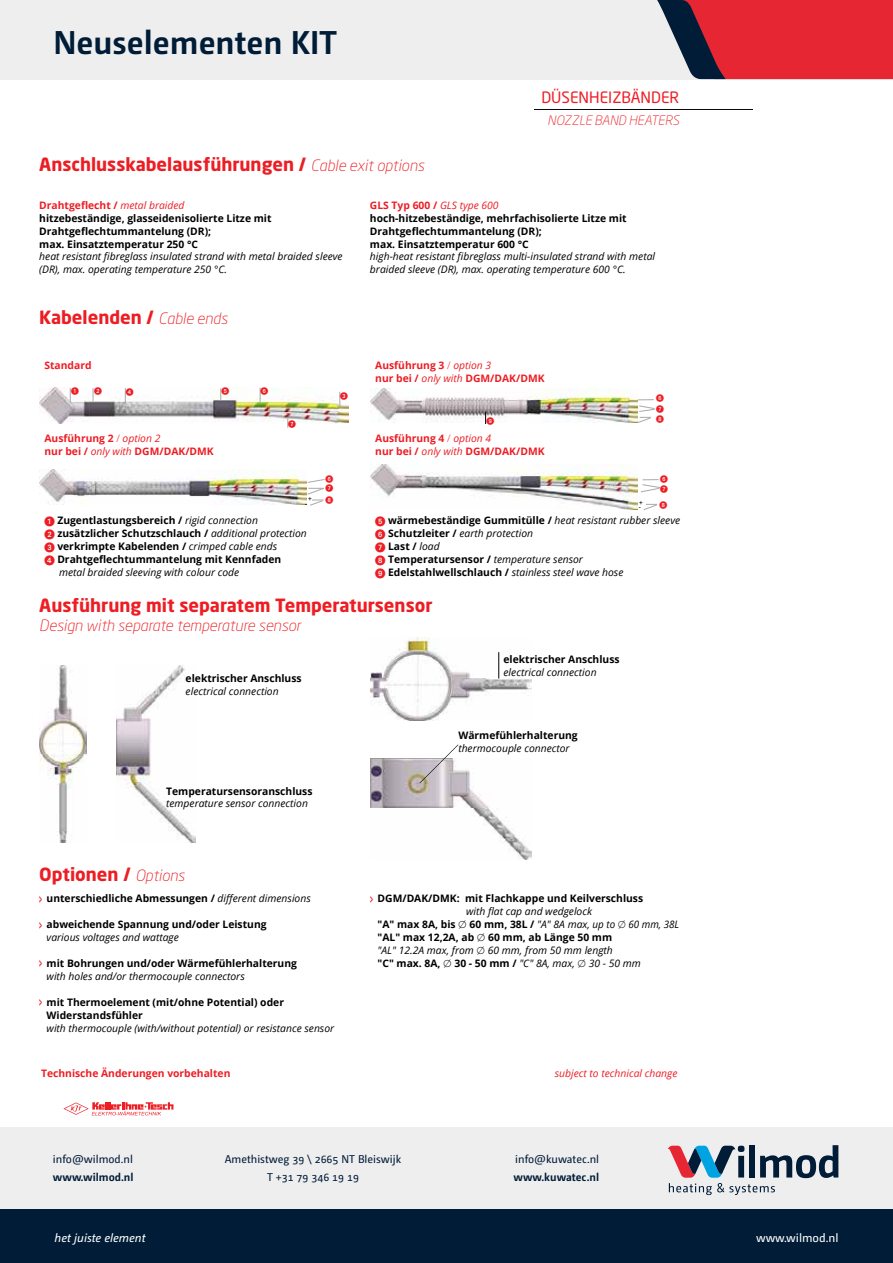
<style>
.page{position:relative;width:893px;height:1263px;background:#fff}
.page>*{position:absolute;margin:0;border:0;box-sizing:border-box;transform-origin:0 0}
.t1{font:700 33px "Camingo Dos";color:#001c37}
.t2{font:700 18px "Neo Sans Std";color:#ed1d24}
.t3{font:italic 300 15.45px "Neo Sans Std";color:#ed1d24}
.t4{font:15.45px "Neo Sans Std";color:#ed1d24}
.t5{font:italic 300 12.9px "Neo Sans Std";color:#ed1d24}
.t6{font:italic 12px "Camingo Dos";color:#fff}
.t7{font:12px "Camingo Dos";color:#fff}
.t8{font:11.25px/18px "Camingo Dos";color:#001c37;text-align:center}
.t9{font:700 11.25px "Camingo Dos";color:#001c37}
.t10{font:700 10.35px/12.9px "Open Sans";color:#000}
.t11{font:italic 10.35px/12.9px "Open Sans";color:#000}
.t12{font:700 10.35px/12.9px "Open Sans";color:#ed1d24}
.t13{font:italic 10.35px "Open Sans";color:#ed1d24}
.t14{font:7.8px "European Pi One";color:#ed1d24}
.t15{font:600 6.45px "Open Sans";color:#000}
.s1{font-weight:300;font-style:italic;font-size:15.45px}
.s2{color:#ed1d24}
.s3{font-weight:400;font-style:italic;color:#ed1d24}
.s4{font-weight:300}
.s5{font-weight:400;font-style:italic}
.s6{font-family:"European Pi One";font-weight:400;color:#ed1d24}
.s7{font-size:12.9px;color:#ed1d24}
.s8{font-family:"European Pi Two";font-weight:400}
.s9{font-family:"European Pi Two";font-style:normal}
</style>
<div class="page">
<div style="left:0;top:1127px;width:893px;height:136px;background:#eeeeef"></div>
<div style="left:0;top:0;width:893px;height:79px;background:#eeeeef"></div>
<svg style="left:657px;top:0;width:236px;height:79px;background:#c93643"></svg>
<svg style="left:668px;top:1145px;width:170px;height:50px"></svg>
<div style="left:0;top:1209px;width:893px;height:54px;background:#001c37"></div>
<svg style="left:534px;top:109px;width:218px;height:1px"></svg>
<img style="left:370px;top:388px;width:267px;height:35px">
<svg style="left:485px;top:412px;width:1px;height:12px"></svg>
<img style="left:370px;top:464px;width:268px;height:46px">
<svg style="left:641px;top:479px;width:19px;height:13px"></svg>
<img style="left:370px;top:638px;width:161px;height:82px">
<img style="left:370px;top:759px;width:161px;height:100px">
<img style="left:39px;top:665px;width:48px;height:178px">
<img style="left:116px;top:665px;width:80px;height:178px">
<svg style="left:498px;top:652px;width:1px;height:26px"></svg>
<svg style="left:419px;top:744px;width:40px;height:39px"></svg>
<img style="left:39px;top:388px;width:309px;height:36px">
<svg style="left:70px;top:388px;width:1px;height:14px"></svg>
<svg style="left:93px;top:388px;width:1px;height:13px"></svg>
<svg style="left:125px;top:388px;width:1px;height:16px"></svg>
<svg style="left:339px;top:392px;width:1px;height:14px"></svg>
<svg style="left:220px;top:388px;width:1px;height:12px"></svg>
<svg style="left:260px;top:388px;width:1px;height:14px"></svg>
<img style="left:39px;top:470px;width:268px;height:34px">
<svg style="left:307px;top:479px;width:18px;height:27px"></svg>
<svg style="left:637px;top:399px;width:18px;height:24px"></svg>
<svg style="left:644px;top:504px;width:13px;height:6px"></svg>
<svg style="left:63px;top:1102px;width:110px;height:13px"></svg>
<h1 class="t1" style="left:53px;top:23px;width:285px">Neuselementen KIT</h1>
<h3 class="t4" style="left:541px;top:88px;width:139px">DÜSENHEIZBÄNDER</h3>
<p class="t5" style="left:548px;top:113px;width:133px">NOZZLE BAND HEATERS</p>
<h2 class="t2" style="left:39px;top:153px;width:386px">Anschlusskabelausführungen / <span class="s1">Cable exit options</span></h2>
<p class="t10" style="left:39px;top:198px;width:234px"><span class="s2">Drahtgeflecht /</span> <span class="s3">metal braided </span>hitzebeständige, glasseidenisolierte Litze mit Drahtgeflechtummantelung (DR);<br>max. Einsatztemperatur 250 °C</p>
<p class="t11" style="left:39px;top:250px;width:305px">heat resistant fibreglass insulated strand with metal braided sleeve (DR), max. operating temperature 250 °C.</p>
<p class="t10" style="left:370px;top:198px;width:258px"><span class="s2">GLS Typ 600 /</span> <span class="s3">GLS type 600<br></span>hoch-hitzebeständige, mehrfachisolierte Litze mit Drahtgeflechtummantelung (DR);<br>max. Einsatztemperatur 600 °C</p>
<p class="t11" style="left:370px;top:250px;width:287px">high-heat resistant fibreglass multi-insulated strand with metal braided sleeve (DR), max. operating temperature 600 °C.</p>
<h2 class="t2" style="left:39px;top:306px;width:190px">Kabelenden / <span class="s1">Cable ends</span></h2>
<p class="t12" style="left:44px;top:358px;width:49px">Standard</p>
<p class="t12" style="left:375px;top:358px;width:171px">Ausführung 3 <span class="s4">/</span> <span class="s5">option 3<br></span>nur bei / <span class="s5">only with</span> DGM/DAK/DMK</p>
<p class="t14" style="left:71px;top:387px;width:9px">1</p>
<p class="t14" style="left:94px;top:386px;width:9px">2</p>
<p class="t14" style="left:126px;top:388px;width:9px">4</p>
<p class="t14" style="left:221px;top:387px;width:9px">5</p>
<p class="t14" style="left:261px;top:387px;width:9px">6</p>
<p class="t14" style="left:288px;top:420px;width:9px">7</p>
<p class="t14" style="left:340px;top:392px;width:9px">3</p>
<p class="t14" style="left:486px;top:416px;width:9px">9</p>
<p class="t12" style="left:44px;top:432px;width:171px">Ausführung 2 <span class="s4">/</span> <span class="s5">option 2<br></span>nur bei / <span class="s5">only with</span> DGM/DAK/DMK</p>
<p class="t12" style="left:375px;top:432px;width:171px">Ausführung 4 <span class="s4">/</span> <span class="s5">option 4<br></span>nur bei / <span class="s5">only with</span> DGM/DAK/DMK</p>
<p class="t14" style="left:326px;top:474px;width:9px">6</p>
<p class="t15" style="left:308px;top:494px;width:5px">+</p>
<p class="t15" style="left:305px;top:500px;width:4px">-</p>
<p class="t14" style="left:325px;top:484px;width:9px">7</p>
<p class="t14" style="left:325px;top:496px;width:9px">8</p>
<p class="t14" style="left:656px;top:394px;width:9px">6</p>
<p class="t14" style="left:656px;top:404px;width:9px">7</p>
<p class="t14" style="left:656px;top:414px;width:9px">8</p>
<p class="t14" style="left:660px;top:475px;width:9px">6</p>
<p class="t14" style="left:660px;top:484px;width:9px">7</p>
<p class="t15" style="left:639px;top:498px;width:5px">+</p>
<p class="t14" style="left:659px;top:501px;width:9px">8</p>
<p class="t15" style="left:639px;top:503px;width:4px">-</p>
<p class="t10" style="left:44px;top:514px;width:215px"><span class="s6">1</span> Zugentlastungsbereich / <span class="s5">rigid connection</span></p>
<p class="t10" style="left:44px;top:526px;width:264px"><span class="s6">2</span> zusätzlicher Schutzschlauch / <span class="s5">additional protection</span></p>
<p class="t10" style="left:44px;top:539px;width:234px"><span class="s6">3</span> verkrimpte Kabelenden / <span class="s5">crimped cable ends</span></p>
<p class="t10" style="left:44px;top:552px;width:238px"><span class="s6">4</span> Drahtgeflechtummantelung mit Kennfaden</p>
<p class="t11" style="left:59px;top:565px;width:182px">metal braided sleeving with colour code</p>
<p class="t10" style="left:375px;top:514px;width:306px"><span class="s6">5</span> wärmebeständige Gummitülle / <span class="s5">heat resistant rubber sleeve </span><span class="s6">6</span> Schutzleiter / <span class="s5">earth protection<br></span><span class="s6">7</span> Last / <span class="s5">load<br></span><span class="s6">8</span> Temperatursensor / <span class="s5">temperature sensor<br></span><span class="s6">9</span> Edelstahlwellschlauch / <span class="s5">stainless steel wave hose</span></p>
<h2 class="t2" style="left:39px;top:593px;width:395px">Ausführung mit separatem Temperatursensor</h2>
<h3 class="t3" style="left:39px;top:616px;width:263px">Design with separate temperature sensor</h3>
<p class="t10" style="left:186px;top:671px;width:118px">elektrischer Anschluss</p>
<p class="t11" style="left:186px;top:684px;width:95px">electrical connection</p>
<p class="t10" style="left:166px;top:784px;width:148px">Temperatursensoranschluss</p>
<p class="t11" style="left:166px;top:797px;width:143px">temperature sensor connection</p>
<h2 class="t2" style="left:39px;top:863px;width:147px">Optionen / <span class="s1">Options</span></h2>
<p class="t10" style="left:504px;top:652px;width:118px">elektrischer Anschluss</p>
<p class="t11" style="left:504px;top:665px;width:95px">electrical connection</p>
<p class="t10" style="left:458px;top:729px;width:121px">Wärmefühlerhalterung</p>
<p class="t11" style="left:458px;top:741px;width:113px">thermocouple connector</p>
<p class="t10" style="left:39px;top:892px;width:273px"><span class="s7">&gt;</span> unterschiedliche Abmessungen / <span class="s5">different dimensions</span></p>
<p class="t10" style="left:47px;top:918px;width:222px;text-indent:-7px"><span class="s7">&gt;</span> abweichende Spannung und/oder Leistung <span class="s5">various voltages and wattage</span></p>
<p class="t10" style="left:47px;top:956px;width:252px;text-indent:-7px"><span class="s7">&gt;</span> mit Bohrungen und/oder Wärmefühlerhalterung <span class="s5">with holes and/or thermocouple connectors</span></p>
<p class="t10" style="left:47px;top:995px;width:239px;text-indent:-7px"><span class="s7">&gt;</span> mit Thermoelement (mit/ohne Potential) oder<br>Widerstandsfühler</p>
<p class="t11" style="left:47px;top:1021px;width:289px">with thermocouple (with/without potential) or resistance sensor</p>
<p class="t10" style="left:370px;top:892px;width:274px"><span class="s7">&gt;</span> DGM/DAK/DMK: mit Flachkappe und Keilverschluss</p>
<p class="t11" style="left:466px;top:905px;width:128px">with flat cap and wedgelock</p>
<p class="t10" style="left:378px;top:918px;width:303px">"A" max 8A, bis <span class="s8">X</span> 60 mm, 38L / <span class="s5">"A" 8A max, up to</span> <span class="s8">X</span> <span class="s5">60 mm, 38L</span></p>
<p class="t10" style="left:378px;top:931px;width:236px">"AL" max 12,2A, ab <span class="s8">X</span> 60 mm, ab Länge 50 mm</p>
<p class="t11" style="left:378px;top:943px;width:237px">"AL" 12.2A max, from <span class="s9">X</span> 60 mm, from 50 mm length</p>
<p class="t10" style="left:378px;top:956px;width:265px">"C" max. 8A, <span class="s8">X</span> 30 - 50 mm / <span class="s5">"C" 8A, max,</span> <span class="s8">X</span> <span class="s5">30 - 50 mm</span></p>
<p class="t12" style="left:41px;top:1066px;width:191px">Technische Änderungen vorbehalten</p>
<p class="t13" style="left:555px;top:1066px;width:124px">subject to technical change</p>
<p class="t8" style="left:53px;top:1150px;width:81px">info@wilmod.nl</p>
<p class="t9" style="left:53px;top:1170px;width:82px">www.wilmod.nl</p>
<p class="t8" style="left:225px;top:1150px;width:178px">Amethistweg 39 \ 2665 NT Bleiswijk<br>T +31 79 346 19 19</p>
<p class="t8" style="left:515px;top:1150px;width:85px">info@kuwatec.nl</p>
<p class="t9" style="left:513px;top:1170px;width:87px">www.kuwatec.nl</p>
<p class="t6" style="left:55px;top:1231px;width:92px">het juiste element</p>
<p class="t7" style="left:756px;top:1231px;width:84px">www.wilmod.nl</p>
</div>
